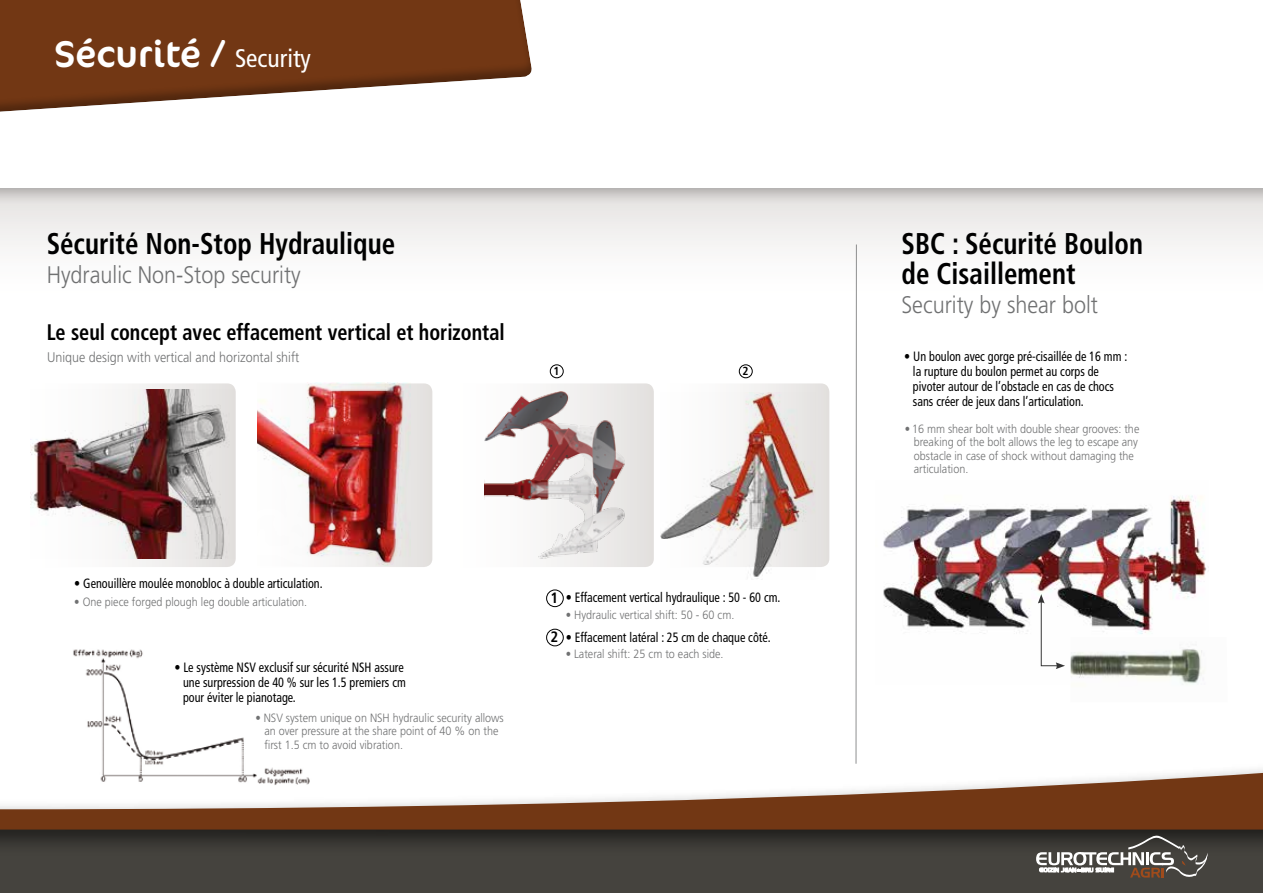
<style>
.page{position:relative;width:1263px;height:893px;background:#fff}
.page>*{position:absolute;margin:0;border:0;box-sizing:border-box;transform-origin:0 0}
.t1{font:37.5px "Cocon";color:#fff}
.t2{font:700 condensed 30px/30px "Frutiger";color:#000;scale:.9 1}
.t3{font:300 24px "Frutiger";color:#707172;scale:.9 1}
.t4{font:700 condensed 22.5px "Frutiger";color:#000;scale:.9 1}
.t5{font:700 condensed 15px "Frutiger";color:#000}
.t6{font:300 13.95px "Frutiger";color:#707172;scale:.9 1}
.t7{font:condensed 13.5px/15px "Frutiger";color:#000;scale:.9 1}
.t8{font:300 12px/13.5px "Frutiger";color:#707172;scale:.9 1}
.t9{font:700 condensed 11.7px "Frutiger";color:#000}
.s1{font-family:"Frutiger";font-stretch:condensed;font-size:25.5px}
.s2{font-weight:700;font-size:15px}
</style>
<div class="page">
<div style="left:654px;top:383px;width:175px;height:184px;background:linear-gradient(to right,#fff,#e5e3e1);border-radius:9px"></div>
<svg style="left:444px;top:383px;width:210px;height:184px"></svg>
<div style="left:242px;top:383px;width:190px;height:184px;background:linear-gradient(to right,#fff,#e4e2e0);border-radius:9px"></div>
<svg style="left:0;top:205px;width:1263px;height:107px"></svg>
<div style="left:0;top:0;width:1263px;height:205px;background:#000;opacity:.27"></div>
<div style="left:0;top:0;width:1263px;height:187px;background:#fff"></div>
<div style="left:0;top:821px;width:1263px;height:72px;background:#45433e"></div>
<img style="left:485px;top:378px;width:142px;height:189px">
<div style="left:550px;top:365px;width:13px;height:13px;border:1px solid #000;border-radius:50%"></div>
<div style="left:739px;top:365px;width:13px;height:13px;border:1px solid #000;border-radius:50%"></div>
<img style="left:661px;top:392px;width:155px;height:187px">
<div style="left:546px;top:590px;width:18px;height:17px;border:1px solid #000;border-radius:50%"></div>
<div style="left:546px;top:629px;width:18px;height:17px;border:1px solid #000;border-radius:50%"></div>
<img style="left:73px;top:649px;width:70px;height:76px">
<svg style="left:0;top:0;width:532px;height:112px;fill:#723714"></svg>
<img style="left:883px;top:496px;width:324px;height:138px">
<img style="left:1070px;top:649px;width:134px;height:36px">
<svg style="left:1038px;top:594px;width:27px;height:75px"></svg>
<img style="left:257px;top:382px;width:154px;height:183px">
<div style="left:26px;top:383px;width:210px;height:184px;background:linear-gradient(to right,#fff,#e5e3e1);border-radius:9px"></div>
<img style="left:30px;top:389px;width:205px;height:169px">
<hr style="left:856px;top:244px;width:1px;height:520px;background:#707172">
<div style="left:0;top:725px;width:1263px;height:132px;background:#000;opacity:.61"></div>
<svg style="left:0;top:734px;width:1263px;height:96px"></svg>
<svg style="left:1036px;top:835px;width:171px;height:42px"></svg>
<h1 class="t1" style="left:54px;top:32px;width:258px">Sécurité / <span class="s1">Security</span></h1>
<h2 class="t2" style="left:47px;top:228px;width:389px">Sécurité Non-Stop Hydraulique</h2>
<h3 class="t3" style="left:47px;top:261px;width:284px">Hydraulic Non-Stop security</h3>
<h3 class="t4" style="left:47px;top:319px;width:510px">Le seul concept avec effacement vertical et horizontal</h3>
<p class="t6" style="left:47px;top:350px;width:282px">Unique design with vertical and horizontal shift</p>
<p class="t9" style="left:553px;top:364px;width:8px">1</p>
<p class="t9" style="left:742px;top:364px;width:8px">2</p>
<p class="t7" style="left:74px;top:576px;width:277px">• Genouillère moulée monobloc à double articulation.</p>
<p class="t8" style="left:74px;top:595px;width:260px">• One piece forged plough leg double articulation.</p>
<p class="t7" style="left:183px;top:660px;width:249px;text-indent:-9px">• Le système NSV exclusif sur sécurité NSH assure une surpression de 40 % sur les 1.5 premiers cm pour éviter le pianotage.</p>
<p class="t8" style="left:264px;top:711px;width:268px;text-indent:-9px">• NSV system unique on NSH hydraulic security allows an over pressure at the share point of 40 % on the first 1.5 cm to avoid vibration.</p>
<p class="t7" style="left:566px;top:590px;width:240px">• Effacement vertical hydraulique : 50 - 60 cm.</p>
<p class="t8" style="left:566px;top:608px;width:189px">• Hydraulic vertical shift: 50 - 60 cm.</p>
<p class="t5" style="left:551px;top:589px;width:9px">1</p>
<p class="t7" style="left:551px;top:629px;width:246px"><span class="s2">2</span> • Effacement latéral : 25 cm de chaque côté.</p>
<p class="t8" style="left:566px;top:647px;width:177px">• Lateral shift: 25 cm to each side.</p>
<h2 class="t2" style="left:901px;top:228px;width:270px">SBC : Sécurité Boulon de Cisaillement</h2>
<h3 class="t3" style="left:901px;top:291px;width:220px">Security by shear bolt</h3>
<p class="t7" style="left:913px;top:348px;width:240px;text-indent:-9px">• Un boulon avec gorge pré-cisaillée de 16 mm : la rupture du boulon permet au corps de pivoter autour de l’obstacle en cas de chocs sans créer de jeux dans l’articulation.</p>
<p class="t8" style="left:914px;top:422px;width:252px;text-indent:-9px">• 16 mm shear bolt with double shear grooves: the breaking of the bolt allows the leg to escape any obstacle in case of shock without damaging the articulation.</p>
</div>
